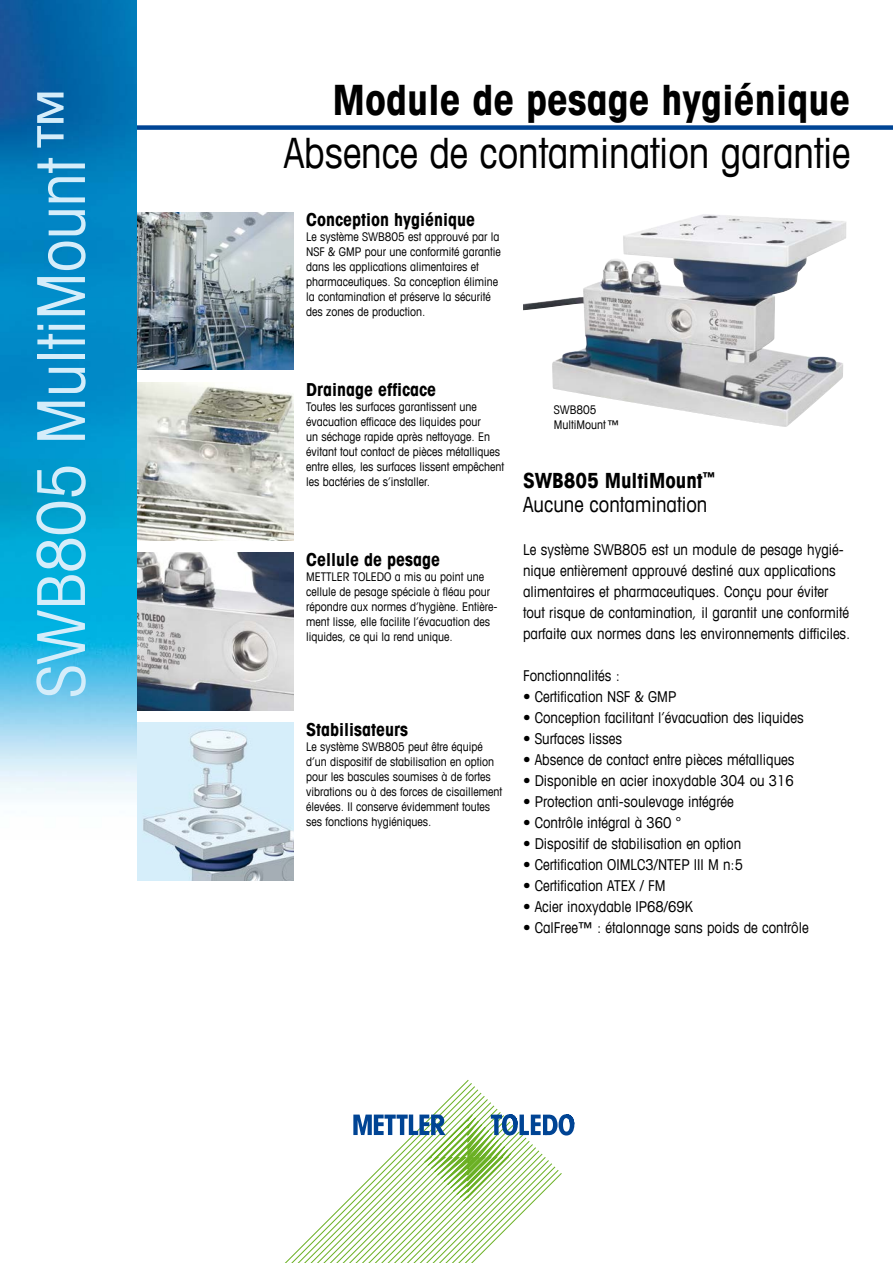
<style>
.page{position:relative;width:893px;height:1263px;background:#fff}
.page>*{position:absolute;margin:0;border:0;box-sizing:border-box;transform-origin:0 0}
.t1{font:condensed 66px "Avant Garde Com";color:#d5edfa}
.t2{font:condensed 42px "Avant Garde Com";color:#000}
.t3{font:700 condensed 42px "Avant Garde Com";color:#000}
.t4{font:condensed 21px/24px "Avant Garde Com";color:#000}
.t5{font:700 condensed 18px "Avant Garde Com";color:#000}
.t6{font:condensed 15px/21px "Avant Garde Com";color:#000}
.t7{font:condensed 12px/15px "Avant Garde Com";color:#000}
.s1{font-weight:700}
</style>
<div class="page">
<img style="left:523px;top:214px;width:320px;height:213px">
<img style="left:136px;top:213px;width:157px;height:157px">
<img style="left:136px;top:383px;width:157px;height:157px">
<img style="left:136px;top:553px;width:157px;height:157px">
<img style="left:136px;top:723px;width:157px;height:157px">
<div style="left:111px;top:125px;width:782px;height:5px;background:#004595"></div>
<svg style="left:285px;top:1080px;width:250px;height:183px"></svg>
<svg style="left:353px;top:1114px;width:221px;height:87px"></svg>
<img style="left:0;top:0;width:136px;height:799px">
<h1 class="t1" style="left:20px;top:698px;width:614px;rotate:-90deg">SWB805 MultiMount™</h1>
<h2 class="t3" style="left:332px;top:73px;width:520px">Module de pesage hygiénique</h2>
<h2 class="t2" style="left:284px;top:127px;width:568px">Absence de contamination garantie</h2>
<h3 class="t5" style="left:306px;top:208px;width:171px">Conception hygiénique</h3>
<p class="t7" style="left:306px;top:229px;width:196px">Le système SWB805 est approuvé par la NSF &amp; GMP pour une conformité garantie dans les applications alimentaires et pharmaceutiques. Sa conception élimine la contamination et préserve la sécurité des zones de production.</p>
<h3 class="t5" style="left:306px;top:378px;width:131px">Drainage efficace</h3>
<p class="t7" style="left:306px;top:399px;width:199px">Toutes les surfaces garantissent une évacuation efficace des liquides pour<br>un séchage rapide après nettoyage. En évitant tout contact de pièces métalliques entre elles, les surfaces lissent empêchent les bactéries de s’installer.</p>
<h3 class="t5" style="left:306px;top:548px;width:136px">Cellule de pesage</h3>
<p class="t7" style="left:306px;top:569px;width:193px">METTLER TOLEDO a mis au point une cellule de pesage spéciale à fléau pour répondre aux normes d’hygiène. Entière&shy;ment lisse, elle facilite l’évacuation des liquides, ce qui la rend unique.</p>
<h3 class="t5" style="left:306px;top:718px;width:104px">Stabilisateurs</h3>
<p class="t7" style="left:306px;top:739px;width:197px">Le système SWB805 peut être équipé d’un dispositif de stabilisation en option pour les bascules soumises à de fortes vibrations ou à des forces de cisaillement élevées. Il conserve évidemment toutes ses fonctions hygiéniques.</p>
<p class="t7" style="left:554px;top:402px;width:67px">SWB805<br>MultiMount™</p>
<h3 class="t4" style="left:523px;top:468px;width:193px"><span class="s1">SWB805 MultiMount</span><sup>™<br></sup>Aucune contamination</h3>
<p class="t6" style="left:523px;top:539px;width:329px">Le système SWB805 est un module de pesage hygié&shy;nique entièrement approuvé destiné aux applications alimentaires et pharmaceutiques. Conçu pour éviter tout risque de contamination, il garantit une conformité parfaite aux normes dans les environnements difficiles.</p>
<p class="t6" style="left:523px;top:665px;width:99px">Fonctionnalités :</p>
<p class="t6" style="left:523px;top:686px;width:155px">• Certification NSF &amp; GMP</p>
<p class="t6" style="left:523px;top:707px;width:282px">• Conception facilitant l’évacuation des liquides</p>
<p class="t6" style="left:523px;top:728px;width:101px">• Surfaces lisses</p>
<p class="t6" style="left:523px;top:749px;width:273px">• Absence de contact entre pièces métalliques</p>
<p class="t6" style="left:523px;top:770px;width:272px">• Disponible en acier inoxydable 304 ou 316</p>
<p class="t6" style="left:523px;top:791px;width:212px">• Protection anti-soulevage intégrée</p>
<p class="t6" style="left:523px;top:812px;width:160px">• Contrôle intégral à 360 °</p>
<p class="t6" style="left:523px;top:833px;width:220px">• Dispositif de stabilisation en option</p>
<p class="t6" style="left:523px;top:854px;width:221px">• Certification OIMLC3/NTEP III M n:5</p>
<p class="t6" style="left:523px;top:875px;width:144px">• Certification ATEX / FM</p>
<p class="t6" style="left:523px;top:896px;width:172px">• Acier inoxydable IP68/69K</p>
<p class="t6" style="left:523px;top:917px;width:287px">• CalFree™ : étalonnage sans poids de contrôle</p>
</div>
